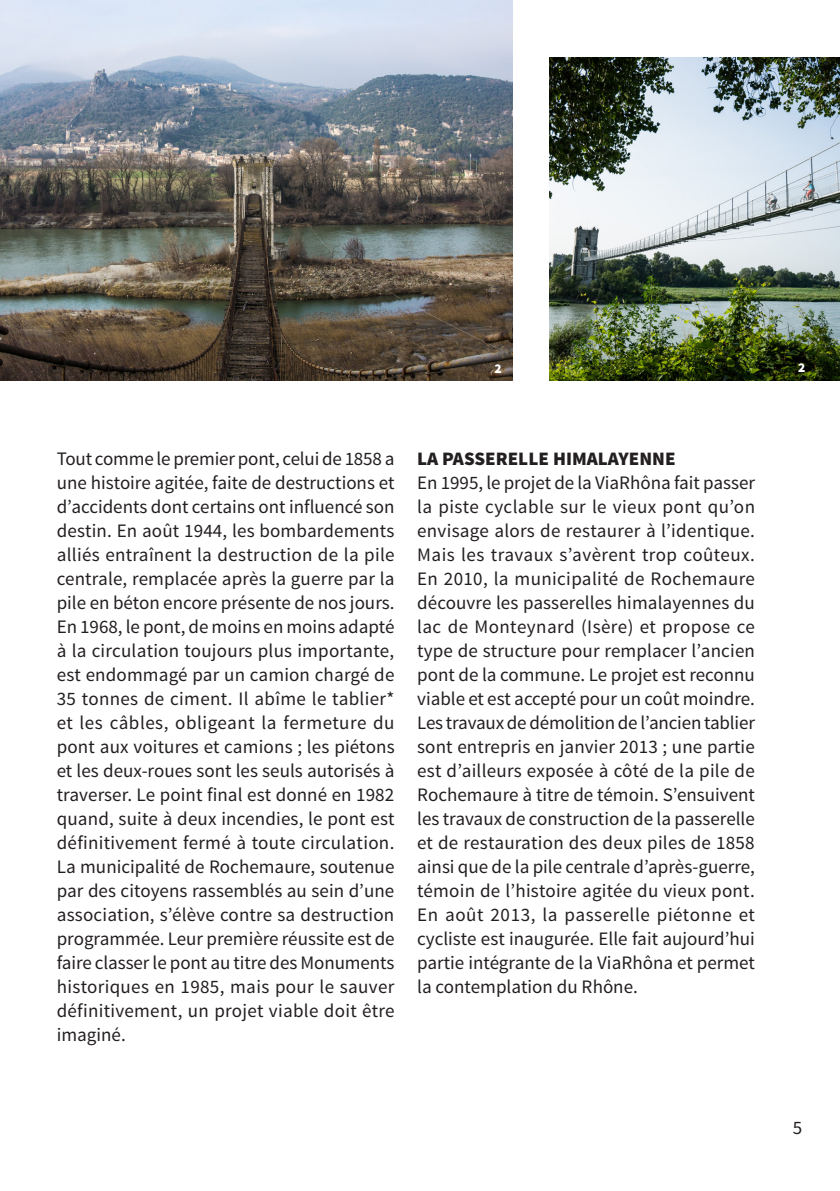
<style>
.page{position:relative;width:840px;height:1191px;background:#fff}
.page>*{position:absolute;margin:0;border:0;box-sizing:border-box;transform-origin:0 0}
.TEXTE_COURANT{font:19px/24px "Source Sans Pro";color:#231f20;text-align:justify}
.TEXTE_COURANT-2{font:900 19px "Source Sans Pro";color:#231f20}
.SOUS_TITRE_2{font:19px "Source Sans Pro";color:#231f20}
.LEGENDE___TEXTE_PETI{font:900 13.4px "Source Sans Pro";color:#fff}
</style>
<div class="page">
<img style="left:0;top:0;width:512px;height:381px">
<img style="left:549px;top:58px;width:290px;height:323px">
<p class="LEGENDE___TEXTE_PETI" style="left:494px;top:360px;width:9px">2</p>
<p class="LEGENDE___TEXTE_PETI" style="left:797px;top:358px;width:9px">2</p>
<p class="TEXTE_COURANT" style="left:57px;top:447px;width:339px">Tout comme le premier pont, celui de 1858 a une histoire agitée, faite de destructions et d’accidents dont certains ont influencé son destin. En août 1944, les bombardements alliés entraînent la destruction de la pile centrale, remplacée après la guerre par la pile en béton encore présente de nos jours.<br>En 1968, le pont, de moins en moins adapté à la circulation toujours plus importante, est endommagé par un camion chargé de 35 tonnes de ciment. Il abîme le tablier* et les câbles, obligeant la fermeture du pont aux voitures et camions ; les piétons et les deux-roues sont les seuls autorisés à traverser. Le point final est donné en 1982 quand, suite à deux incendies, le pont est définitivement fermé à toute circulation.<br>La municipalité de Rochemaure, soutenue par des citoyens rassemblés au sein d’une association, s’élève contre sa destruction programmée. Leur première réussite est de faire classer le pont au titre des Monuments historiques en 1985, mais pour le sauver définitivement, un projet viable doit être imaginé.</p>
<p class="TEXTE_COURANT-2" style="left:417px;top:446px;width:260px">LA PASSERELLE HIMALAYENNE</p>
<p class="TEXTE_COURANT" style="left:417px;top:471px;width:339px">En 1995, le projet de la ViaRhôna fait passer la piste cyclable sur le vieux pont qu’on envisage alors de restaurer à l’identique.<br>Mais les travaux s’avèrent trop coûteux.<br>En 2010, la municipalité de Rochemaure découvre les passerelles himalayennes du lac de Monteynard (Isère) et propose ce type de structure pour remplacer l’ancien pont de la commune. Le projet est reconnu viable et est accepté pour un coût moindre.<br>Les travaux de démolition de l’ancien tablier sont entrepris en janvier 2013 ; une partie est d’ailleurs exposée à côté de la pile de Rochemaure à titre de témoin. S’ensuivent les travaux de construction de la passerelle et de restauration des deux piles de 1858 ainsi que de la pile centrale d’après-guerre, témoin de l’histoire agitée du vieux pont.<br>En août 2013, la passerelle piétonne et cycliste est inaugurée. Elle fait aujourd’hui partie intégrante de la ViaRhôna et permet la contemplation du Rhône.</p>
<p class="SOUS_TITRE_2" style="left:792px;top:1116px;width:11px">5</p>
</div>
